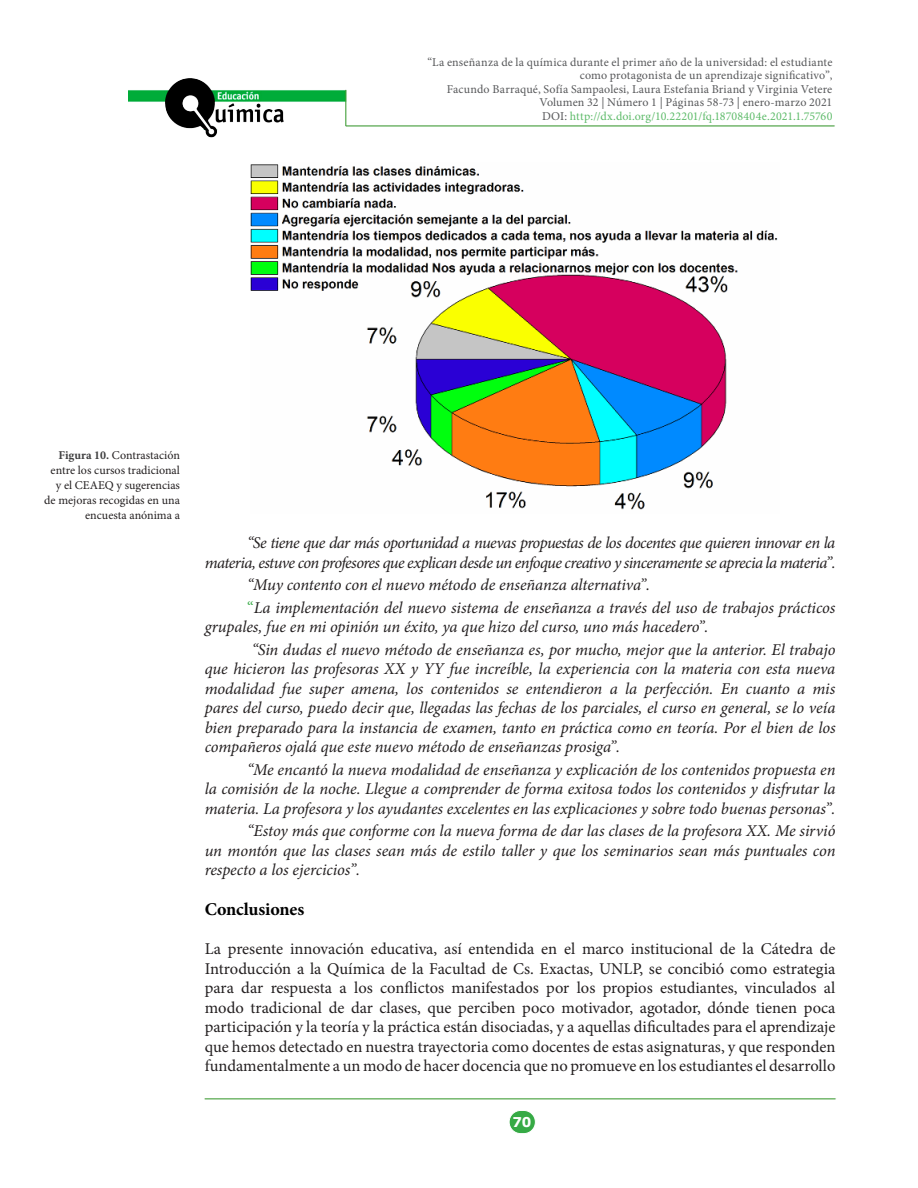
<style>
.page{position:relative;width:918px;height:1188px;background:#fff}
.page>*{position:absolute;margin:0;border:0;box-sizing:border-box;transform-origin:0 0}
.Subtitulo{font:700 18px "Minion Pro";letter-spacing:-.01em;color:#000}
.P-San{font:italic 16.5px/19.5px "Minion Pro";letter-spacing:-.01em;color:#231f20;text-align:justify}
.P-SinSan{font:16.5px/19.5px "Minion Pro";color:#231f20;text-align:justify}
.P-San-2{font:italic 16.5px/19.5px "Minion Pro";letter-spacing:-.035em;color:#231f20;text-align:right}
.t1{font:700 13.5px "Verdana";color:#fff}
.t2{font:12px/13.5px "Minion Pro";letter-spacing:.01em;color:#57585a;text-align:right}
.PieImg{font:12px/15px "Minion Pro";color:#231f20;text-align:right}
.s1{color:#5ebb6a}
.s2{font-weight:700;color:#3e3e3f}
.s3{font-style:normal;color:#36aa45}
</style>
<div class="page">
<img style="left:128px;top:78px;width:217px;height:59px">
<hr style="left:345px;top:125px;width:491px;height:2px;background:#8ac084">
<hr style="left:346px;top:126px;width:489px;height:1px;background:#3fa535">
<hr style="left:345px;top:89px;width:2px;height:38px;background:#231f20;opacity:.44">
<hr style="left:346px;top:90px;width:1px;height:36px;background:#3fa535">
<div style="left:509px;top:1110px;width:26px;height:24px;background:#36aa45;border-radius:12px"></div>
<div style="left:509px;top:1110px;width:27px;height:24px;border:1px solid #fff;border-radius:12px"></div>
<hr style="left:204px;top:1098px;width:632px;height:2px;background:#7cbb75">
<hr style="left:205px;top:1099px;width:631px;height:1px;background:#3fa535">
<img style="left:250px;top:164px;width:528px;height:346px">
<p class="t2" style="left:427px;top:55px;width:407px">“La enseñanza de la química durante el primer año de la universidad: el estudiante como protagonista de un aprendizaje significativo”,<br>Facundo Barraqué, Sofía Sampaolesi, Laura Estefania Briand y Virginia Vetere Volumen 32 | Número 1 | Páginas 58-73 | enero-marzo 2021<br>DOI: <span class="s1">http://dx.doi.org/10.22201/fq.18708404e.2021.1.75760</span></p>
<p class="PieImg" style="left:44px;top:447px;width:137px"><span class="s2">Figura 10.</span> Contrastación entre los cursos tradicional y el CEAEQ y sugerencias de mejoras recogidas en una encuesta anónima a</p>
<p class="P-San-2" style="left:205px;top:533px;width:632px">“Se tiene que dar más oportunidad a nuevas propuestas de los docentes que quieren innovar en la materia, estuve con profesores que explican desde un enfoque creativo y sinceramente se aprecia la materia”.</p>
<p class="P-San" style="left:247px;top:575px;width:404px">“Muy contento con el nuevo método de enseñanza alternativa”.</p>
<p class="P-San" style="left:205px;top:598px;width:632px;text-indent:43px"><span class="s3">“</span>La implementación del nuevo sistema de enseñanza a través del uso de trabajos prácticos grupales, fue en mi opinión un éxito, ya que hizo del curso, uno más hacedero”.</p>
<p class="P-San" style="left:205px;top:640px;width:632px;text-indent:47px">“Sin dudas el nuevo método de enseñanza es, por mucho, mejor que la anterior. El trabajo que hicieron las profesoras XX y YY fue increíble, la experiencia con la materia con esta nueva modalidad fue super amena, los contenidos se entendieron a la perfección. En cuanto a mis pares del curso, puedo decir que, llegadas las fechas de los parciales, el curso en general, se lo veía bien preparado para la instancia de examen, tanto en práctica como en teoría. Por el bien de los compañeros ojalá que este nuevo método de enseñanzas prosiga”.</p>
<p class="P-San" style="left:205px;top:760px;width:632px;text-indent:43px">“Me encantó la nueva modalidad de enseñanza y explicación de los contenidos propuesta en la comisión de la noche. Llegue a comprender de forma exitosa todos los contenidos y disfrutar la materia. La profesora y los ayudantes excelentes en las explicaciones y sobre todo buenas personas”.</p>
<p class="P-San" style="left:205px;top:821px;width:632px;text-indent:43px">“Estoy más que conforme con la nueva forma de dar las clases de la profesora XX. Me sirvió un montón que las clases sean más de estilo taller y que los seminarios sean más puntuales con respecto a los ejercicios”.</p>
<p class="Subtitulo" style="left:205px;top:896px;width:101px">Conclusiones</p>
<p class="P-SinSan" style="left:205px;top:939px;width:632px">La presente innovación educativa, así entendida en el marco institucional de la Cátedra de Introducción a la Química de la Facultad de Cs. Exactas, UNLP, se concibió como estrategia para dar respuesta a los conflictos manifestados por los propios estudiantes, vinculados al modo tradicional de dar clases, que perciben poco motivador, agotador, dónde tienen poca participación y la teoría y la práctica están disociadas, y a aquellas dificultades para el aprendizaje que hemos detectado en nuestra trayectoria como docentes de estas asignaturas, y que responden fundamentalmente a un modo de hacer docencia que no promueve en los estudiantes el desarrollo</p>
<p class="t1" style="left:512px;top:1113px;width:21px">70</p>
</div>
